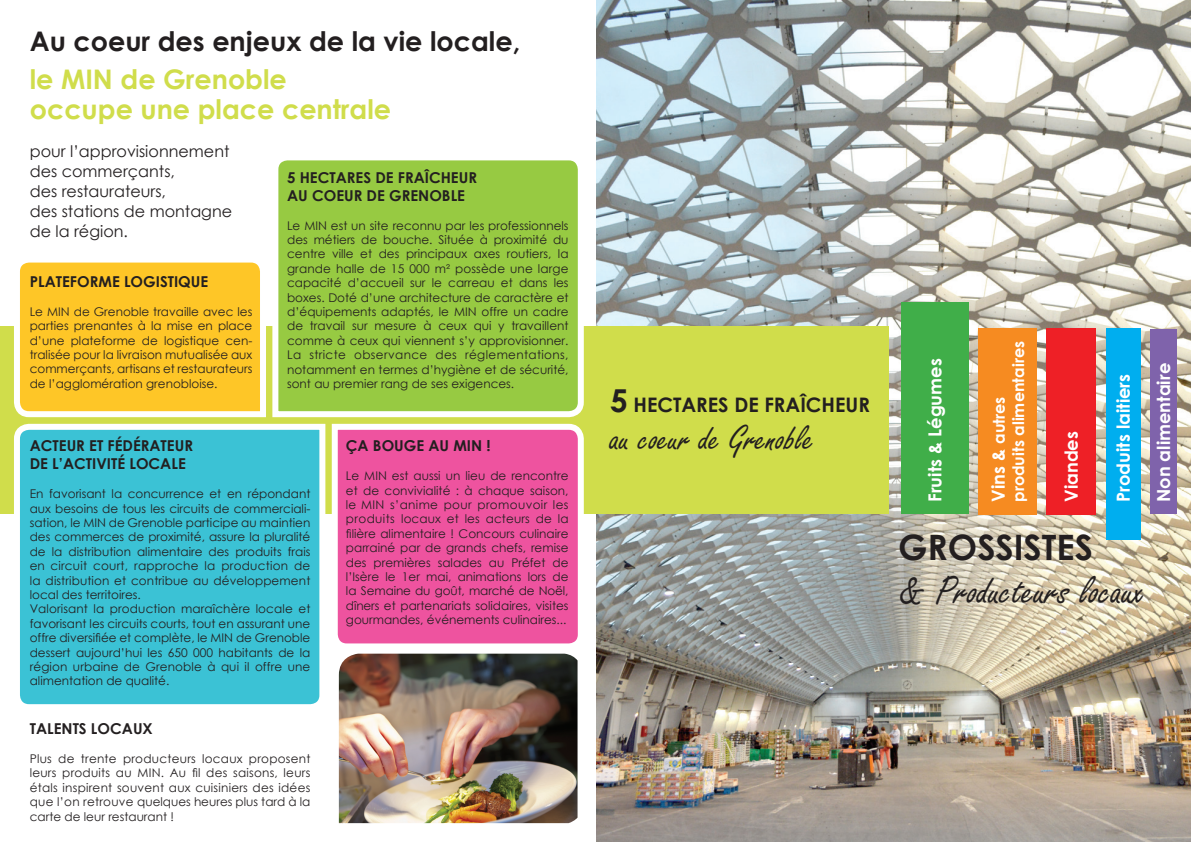
<style>
.page{position:relative;width:1191px;height:842px;background:#fff}
.page>*{position:absolute;margin:0;border:0;box-sizing:border-box;transform-origin:0 0}
.t1{font:43px "Freestyle Script";color:#231f20}
.t2{font:37.9px "Freestyle Script";color:#231f20}
.t3{font:700 35px "Century Gothic";color:#231f20}
.t4{font:700 27px/30px "Century Gothic";color:#d0dd4b}
.t5{font:700 27px "Century Gothic";color:#231f20}
.t6{font:700 20px "Century Gothic";color:#231f20}
.t7{font:700 18px "Century Gothic";color:#fff}
.t8{font:16px/20px "Century Gothic";color:#231f20}
.t9{font:700 16px/19.2px "Century Gothic";color:#fff}
.t10{font:700 15px/18px "Century Gothic";color:#231f20}
.t11{font:12px/14.4px "Century Gothic";color:#231f20;text-align:justify}
.s1{font-size:31.6px}
.s2{font-size:18px}
</style>
<div class="page">
<div style="left:0;top:326px;width:888px;height:187px;background:#d0dd4b"></div>
<div style="left:272px;top:160px;width:312px;height:258px;background:#97ca42"></div>
<svg style="left:11px;top:423px;width:317px;height:282px;background:#4ac6d6"></svg>
<svg style="left:329px;top:423px;width:258px;height:221px;background:#ef63a6"></svg>
<svg style="left:14px;top:262px;width:252px;height:156px;background:#fdca37"></svg>
<img style="left:596px;top:0;width:595px;height:842px">
<div style="left:901px;top:303px;width:67px;height:211px;background:#40ae49"></div>
<div style="left:978px;top:328px;width:58px;height:186px;background:#f68b21"></div>
<div style="left:1046px;top:328px;width:50px;height:186px;background:#ee2026"></div>
<div style="left:1105px;top:328px;width:35px;height:211px;background:#00aeef"></div>
<div style="left:1150px;top:329px;width:26px;height:184px;background:#7f63ab"></div>
<div style="left:595px;top:326px;width:293px;height:187px;background:#d0dd4b"></div>
<img style="left:339px;top:654px;width:238px;height:169px">
<h3 class="t5" style="left:30px;top:20px;width:492px">Au coeur des enjeux de la vie locale,</h3>
<h3 class="t4" style="left:30px;top:63px;width:363px">le MIN de Grenoble occupe une place centrale</h3>
<h3 class="t8" style="left:30px;top:141px;width:204px">pour l’approvisionnement des commerçants,<br>des restaurateurs,<br>des stations de montagne de la région.</h3>
<p class="t10" style="left:287px;top:168px;width:191px">5 HECTARES DE FRAÎCHEUR<br>AU COEUR DE GRENOBLE</p>
<p class="t11" style="left:287px;top:218px;width:283px">Le MIN est un site reconnu par les professionnels des métiers de bouche. Située à proximité du centre ville et des principaux axes routiers, la grande halle de 15 000 m² possède une large capacité d’accueil sur le carreau et dans les boxes. Doté d’une architecture de caractère et d’équipements adaptés, le MIN offre un cadre de travail sur mesure à ceux qui y travaillent comme à ceux qui viennent s’y approvisionner.<br>La stricte observance des réglementations, notamment en termes d’hygiène et de sécurité, sont au premier rang de ses exigences.</p>
<p class="t10" style="left:30px;top:272px;width:178px">PLATE FORME LOGISTIQUE</p>
<p class="t11" style="left:30px;top:304px;width:224px">Le MIN de Grenoble travaille avec les parties prenantes à la mise en place d’une plateforme de logistique cen&shy;tralisée pour la livraison mutualisée aux commerçants, artisans et restaurateurs de l’agglomération grenobloise.</p>
<p class="t10" style="left:30px;top:436px;width:165px">ACTEUR ET FÉDÉRATEUR<br>DE L’ACTIVITÉ LOCALE</p>
<p class="t11" style="left:30px;top:486px;width:282px;text-align:left">En favorisant la concurrence et en répondant aux besoins de tous les circuits de commerciali&shy;sation, le MIN de Grenoble participe au maintien des commerces de proximité, assure la pluralité de la distribution alimentaire des produits frais en circuit court, rapproche la production de la distribution et contribue au développement local des territoires.<br>Valorisant la production maraîchère locale et favorisant les circuits courts, tout en assurant une offre diversifiée et complète, le MIN de Grenoble dessert aujourd’hui les 650 000 habitants de la région urbaine de Grenoble à qui il offre une alimentation de qualité.</p>
<p class="t10" style="left:30px;top:719px;width:124px">TALENTS LOCAUX</p>
<p class="t11" style="left:30px;top:751px;width:282px">Plus de trente producteurs locaux proposent leurs produits au MIN. Au fil des saisons, leurs étals inspirent souvent aux cuisiniers des idées que l’on retrouve quelques heures plus tard à la carte de leur restaurant !</p>
<p class="t10" style="left:346px;top:436px;width:146px">ÇA BOUGE AU MIN !</p>
<p class="t11" style="left:346px;top:468px;width:224px">Le MIN est aussi un lieu de rencontre et de convivialité : à chaque saison, le MIN s’anime pour promouvoir les produits locaux et les acteurs de la filière alimentaire ! Concours culinaire parrainé par de grands chefs, remise des premières salades au Préfet de l’Isère le 1er mai, animations lors de la Semaine du goût, marché de Noël, dîners et partenariats solidaires, visites gourmandes, événements culinaires...</p>
<h3 class="t6" style="left:610px;top:390px;width:261px"><span class="s1">5</span> HECTARES DE FRAÎCHEUR</h3>
<h2 class="t2" style="left:610px;top:418px;width:206px">au coeur de Grenoble</h2>
<h3 class="t9" style="left:988px;top:502px;width:162px;rotate:-90deg"><span class="s2">Vins &amp;</span> autres produits alimentaires</h3>
<h3 class="t3" style="left:898px;top:520px;width:196px">GROSSISTES</h3>
<h1 class="t1" style="left:898px;top:567px;width:248px">&amp; Producteurs locaux</h1>
<h3 class="t7" style="left:921px;top:502px;width:145px;rotate:-90deg">Fruits &amp; Légumes</h3>
<h3 class="t7" style="left:1109px;top:502px;width:130px;rotate:-90deg">Produits laitiers</h3>
<h3 class="t7" style="left:1149px;top:502px;width:141px;rotate:-90deg">Non alimentaire</h3>
<h3 class="t7" style="left:1057px;top:502px;width:72px;rotate:-90deg">Viandes</h3>
</div>
